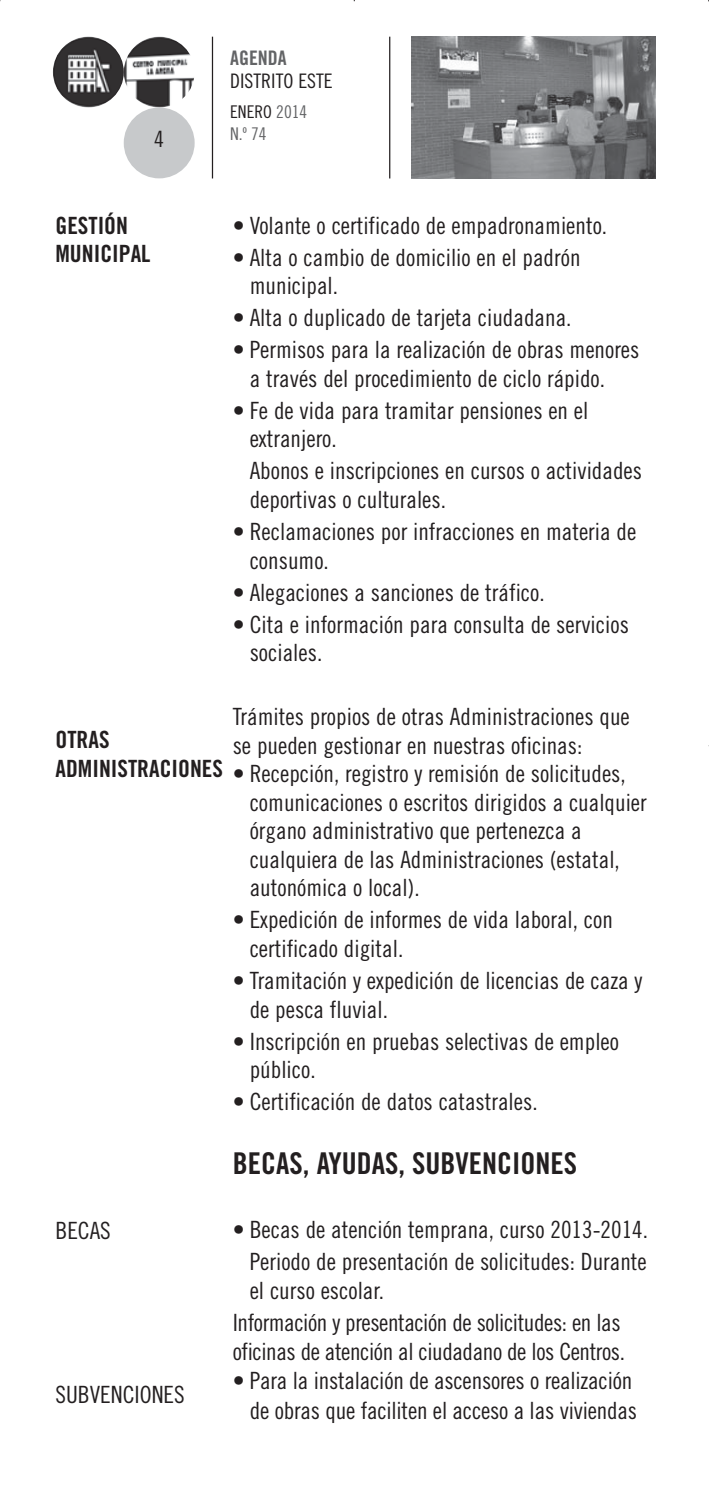
<style>
.page{position:relative;width:709px;height:1489px;background:#fff}
.page>*{position:absolute;margin:0;border:0;box-sizing:border-box;transform-origin:0 0}
.t1{font:30px "Trade Gothic Bold Cond Twenty";color:#231f20}
.t2{font:23.75px/28.5px "Trade Gothic Cond Eighteen";color:#231f20}
.t3{font:23.75px/32px "Trade Gothic Cond Eighteen";letter-spacing:-.02em;color:#231f20}
.t4{font:23.75px/28.5px "Trade Gothic Bold Cond Twenty";color:#231f20}
.t5{font:22.5px "Trade Gothic Cond Eighteen";color:#231f20}
.t6{font:20px "Trade Gothic Cond Eighteen";color:#231f20}
.t7{font:20px "Trade Gothic Bold Cond Twenty";color:#636466}
.t8{font:17.5px/22.5px "Trade Gothic Cond Eighteen";color:#636466}
.s1{color:#231f20}
</style>
<div class="page">
<img style="left:411px;top:37px;width:244px;height:141px">
<hr style="left:212px;top:37px;width:1px;height:141px;background:#231f20">
<hr style="left:389px;top:37px;width:1px;height:141px;background:#231f20">
<div style="left:124px;top:107px;width:71px;height:71px;background:#c7c9cb;border-radius:50%"></div>
<img style="left:124px;top:37px;width:71px;height:70px;border-radius:50%">
<img style="left:53px;top:37px;width:71px;height:70px;border-radius:50%">
<p class="t5" style="left:154px;top:131px;width:11px">4</p>
<p class="t7" style="left:230px;top:51px;width:58px">AGENDA</p>
<p class="t6" style="left:230px;top:73px;width:104px">DISTRITO ESTE</p>
<p class="t8" style="left:230px;top:102px;width:79px"><span class="s1">ENERO</span> 2014<br>N.º 74</p>
<p class="t4" style="left:55px;top:213px;width:96px">GESTIÓN<br>MUNICIPAL</p>
<p class="t2" style="left:233px;top:213px;width:376px">• Volante o certificado de empadronamiento.</p>
<p class="t2" style="left:250px;top:245px;width:332px;text-indent:-17px">• Alta o cambio de domicilio en el padrón municipal.</p>
<p class="t2" style="left:233px;top:305px;width:340px">• Alta o duplicado de tarjeta ciudadana.</p>
<p class="t2" style="left:250px;top:337px;width:391px;text-indent:-17px">• Permisos para la realización de obras menores a través del procedimiento de ciclo rápido.</p>
<p class="t2" style="left:250px;top:398px;width:340px;text-indent:-17px">• Fe de vida para tramitar pensiones en el extranjero.</p>
<p class="t2" style="left:250px;top:458px;width:394px">Abonos e inscripciones en cursos o actividades deportivas o culturales.</p>
<p class="t2" style="left:250px;top:519px;width:388px;text-indent:-17px">• Reclamaciones por infracciones en materia de consumo.</p>
<p class="t2" style="left:233px;top:579px;width:313px">• Alegaciones a sanciones de tráfico.</p>
<p class="t2" style="left:250px;top:612px;width:380px;text-indent:-17px">• Cita e información para consulta de servicios sociales.</p>
<p class="t4" style="left:55px;top:727px;width:169px">OTRAS<br>ADMINISTRACIONES</p>
<p class="t2" style="left:233px;top:704px;width:398px">Trámites propios de otras Administraciones que se pueden gestionar en nuestras oficinas:</p>
<p class="t2" style="left:250px;top:761px;width:398px;text-indent:-17px">• Recepción, registro y remisión de solicitudes, comunicaciones o escritos dirigidos a cualquier órgano administrativo que pertenezca a cualquiera de las Administraciones (estatal, autonómica o local).</p>
<p class="t2" style="left:250px;top:907px;width:365px;text-indent:-17px">• Expedición de informes de vida laboral, con certificado digital.</p>
<p class="t2" style="left:250px;top:968px;width:394px;text-indent:-17px">• Tramitación y expedición de licencias de caza y de pesca fluvial.</p>
<p class="t2" style="left:250px;top:1028px;width:371px;text-indent:-17px">• Inscripción en pruebas selectivas de empleo público.</p>
<p class="t2" style="left:233px;top:1089px;width:306px">• Certificación de datos catastrales.</p>
<p class="t1" style="left:233px;top:1152px;width:346px">BECAS, AYUDAS, SUBVENCIONES</p>
<p class="t2" style="left:55px;top:1217px;width:57px">BECAS</p>
<p class="t2" style="left:55px;top:1381px;width:131px">SUBVENCIONES</p>
<p class="t2" style="left:233px;top:1215px;width:417px;line-height:32px;text-align:right">• Becas de atención temprana, curso 2013-2014.<br>Periodo de presentación de solicitudes: Durante</p>
<p class="t3" style="left:233px;top:1276px;width:389px;text-indent:17px">el curso escolar.<br>Información y presentación de solicitudes: en las</p>
<p class="t3" style="left:233px;top:1336px;width:394px">oficinas de atención al ciudadano de los Centros.</p>
<p class="t2" style="left:233px;top:1367px;width:406px;line-height:29.5px;text-align:right">• Para la instalación de ascensores o realización de obras que faciliten el acceso a las viviendas</p>
</div>
